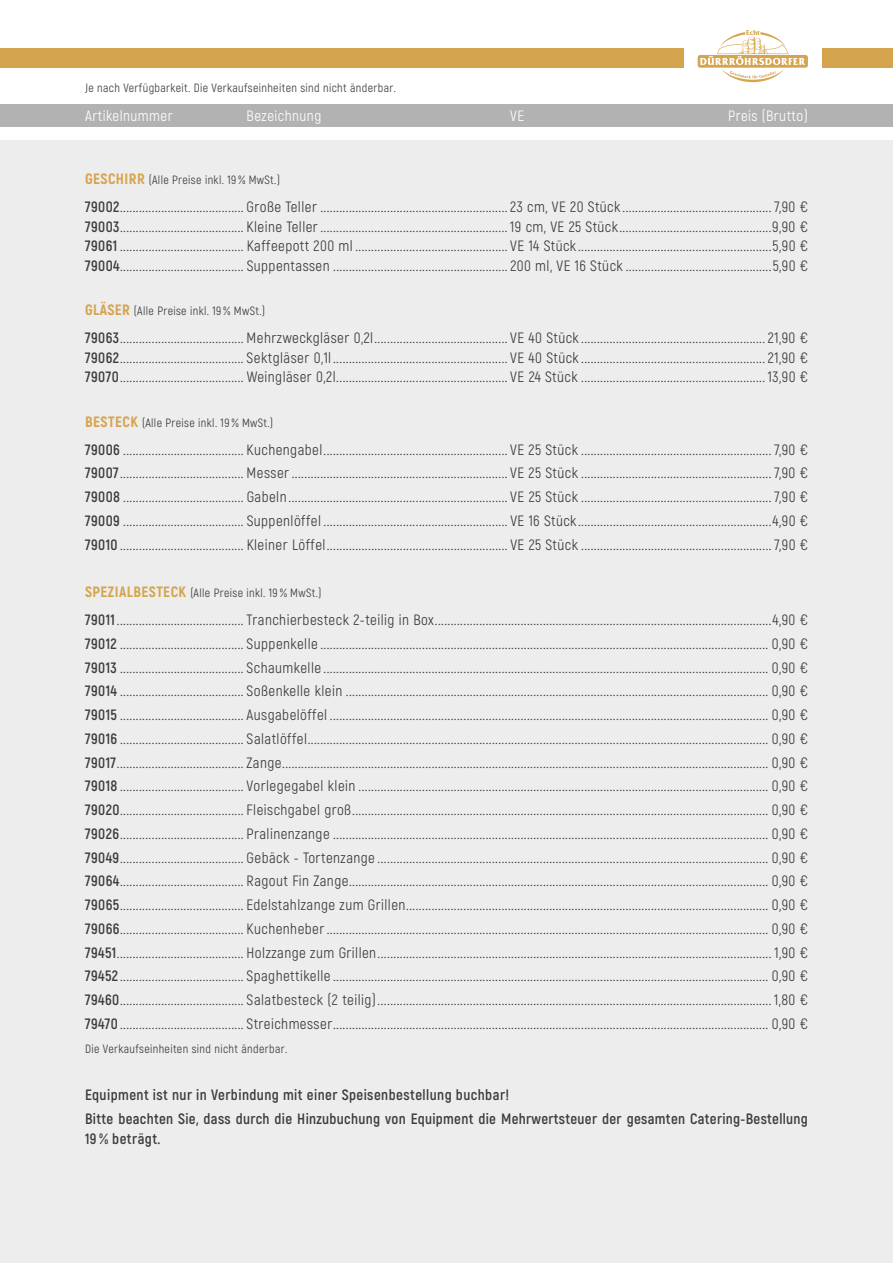
<style>
.page{position:relative;width:893px;height:1263px;background:#fff}
.page>*{position:absolute;margin:0;border:0;box-sizing:border-box;transform-origin:0 0}
.t1{font:15px/23.7px "Akrobat";letter-spacing:.03em;color:#3c3c3b;text-align:justify}
.t2{font:700 15px/23.7px "Akrobat";letter-spacing:.02em;color:#3c3c3b}
.t3{font:15px "Akrobat";letter-spacing:.03em;color:#fff}
.t4{font:12px "Akrobat";letter-spacing:.03em;color:#3c3c3b}
.s1{font-weight:800;font-size:15px;color:#d5a44f}
.s2{font-weight:700}
</style>
<div class="page">
<div style="left:0;top:141px;width:893px;height:1122px;background:#ededed"></div>
<div style="left:822px;top:48px;width:71px;height:20px;background:#d5a44f"></div>
<div style="left:0;top:104px;width:893px;height:23px;background:#b3b2b2"></div>
<svg style="left:698px;top:30px;width:110px;height:52px"></svg>
<div style="left:0;top:48px;width:683px;height:20px;background:#d5a44f"></div>
<p class="t4" style="left:85px;top:80px;width:312px">Je nach Verfügbarkeit. Die Verkaufseinheiten sind nicht änderbar.</p>
<p class="t3" style="left:85px;top:107px;width:89px">Artikelnummer</p>
<p class="t3" style="left:247px;top:107px;width:76px">Bezeichnung</p>
<p class="t3" style="left:510px;top:107px;width:16px">VE</p>
<p class="t3" style="left:728px;top:107px;width:81px">Preis (Brutto)</p>
<p class="t4" style="left:85px;top:173px;width:196px"><span class="s1">GESCHIRR</span> (Alle Preise inkl. 19 % MwSt.)</p>
<p class="t1" style="left:85px;top:195px;width:537px"><span class="s2">79002</span>....................................... Große Teller ........................................................... 23 cm, VE 20 Stück</p>
<p class="t1" style="left:774px;top:195px;width:35px">7,90 €</p>
<p class="t1" style="left:85px;top:214px;width:535px"><span class="s2">79003</span>....................................... Kleine Teller........................................................... 19 cm, VE 25 Stück</p>
<p class="t1" style="left:85px;top:217px;width:724px;line-height:19.5px;text-indent:687px">9,90 € <span class="s2">79061</span> ....................................... Kaffeepott 200 ml ................................................ VE 14 Stück.............................................................5,90 € <span class="s2">79004</span>....................................... Suppentassen ....................................................... 200 ml, VE 16 Stück</p>
<p class="t1" style="left:773px;top:253px;width:37px">5,90 €</p>
<p class="t4" style="left:85px;top:304px;width:182px"><span class="s1">GLÄSER</span> (Alle Preise inkl. 19 % MwSt.)</p>
<p class="t1" style="left:85px;top:328px;width:724px;line-height:19.5px"><span class="s2">79063</span>....................................... Mehrzweckgläser 0,2l.......................................... VE 40 Stück .......................................................... 21,90 € <span class="s2">79062</span>....................................... Sektgläser 0,1l....................................................... VE 40 Stück .......................................................... 21,90 € <span class="s2">79070</span>....................................... Weingläser 0,2l...................................................... VE 24 Stück .......................................................... 13,90 €</p>
<p class="t4" style="left:85px;top:415px;width:190px"><span class="s1">BESTECK</span> (Alle Preise inkl. 19 % MwSt.)</p>
<p class="t1" style="left:85px;top:437px;width:724px"><span class="s2">79006</span> ...................................... Kuchengabel.......................................................... VE 25 Stück ............................................................ 7,90 € <span class="s2">79007</span>....................................... Messer .................................................................... VE 25 Stück ............................................................ 7,90 € <span class="s2">79008</span> ...................................... Gabeln..................................................................... VE 25 Stück ............................................................ 7,90 € <span class="s2">79009</span> ...................................... Suppenlöffel .......................................................... VE 16 Stück.............................................................4,90 € <span class="s2">79010</span> ....................................... Kleiner Löffel......................................................... VE 25 Stück ............................................................ 7,90 €</p>
<p class="t4" style="left:85px;top:586px;width:238px"><span class="s1">SPEZIALBESTECK</span> (Alle Preise inkl. 19 % MwSt.)</p>
<p class="t1" style="left:85px;top:608px;width:724px"><span class="s2">79011</span>........................................ Tranchierbesteck 2-teilig in Box..........................................................................................................4,90 € <span class="s2">79012</span> ....................................... Suppenkelle ............................................................................................................................................. 0,90 € <span class="s2">79013</span> ....................................... Schaumkelle ............................................................................................................................................ 0,90 € <span class="s2">79014</span> ....................................... Soßenkelle klein ..................................................................................................................................... 0,90 € <span class="s2">79015</span> ....................................... Ausgabelöffel .......................................................................................................................................... 0,90 € <span class="s2">79016</span> ....................................... Salatlöffel................................................................................................................................................. 0,90 € <span class="s2">79017</span>........................................ Zange......................................................................................................................................................... 0,90 € <span class="s2">79018</span> ....................................... Vorlegegabel klein ................................................................................................................................. 0,90 € <span class="s2">79020</span>....................................... Fleischgabel groß................................................................................................................................... 0,90 € <span class="s2">79026</span>....................................... Pralinenzange ......................................................................................................................................... 0,90 € <span class="s2">79049</span>....................................... Gebäck - Tortenzange ........................................................................................................................... 0,90 € <span class="s2">79064</span>....................................... Ragout Fin Zange.................................................................................................................................... 0,90 € <span class="s2">79065</span>....................................... Edelstahlzange zum Grillen.................................................................................................................. 0,90 € <span class="s2">79066</span>....................................... Kuchenheber........................................................................................................................................... 0,90 € <span class="s2">79451</span>........................................ Holzzange zum Grillen............................................................................................................................ 1,90 € <span class="s2">79452</span>....................................... Spaghettikelle ......................................................................................................................................... 0,90 € <span class="s2">79460</span>....................................... Salatbesteck (2 teilig)............................................................................................................................ 1,80 € <span class="s2">79470</span>....................................... Streichmesser......................................................................................................................................... 0,90 €</p>
<p class="t4" style="left:85px;top:1041px;width:204px">Die Verkaufseinheiten sind nicht änderbar.</p>
<p class="t2" style="left:85px;top:1083px;width:724px">Equipment ist nur in Verbindung mit einer Speisenbestellung buchbar!<br>Bitte beachten Sie, dass durch die Hinzubuchung von Equipment die Mehrwertsteuer der gesamten Catering-Bestellung</p>
<p class="t2" style="left:85px;top:1126px;width:77px">19 % beträgt.</p>
</div>
